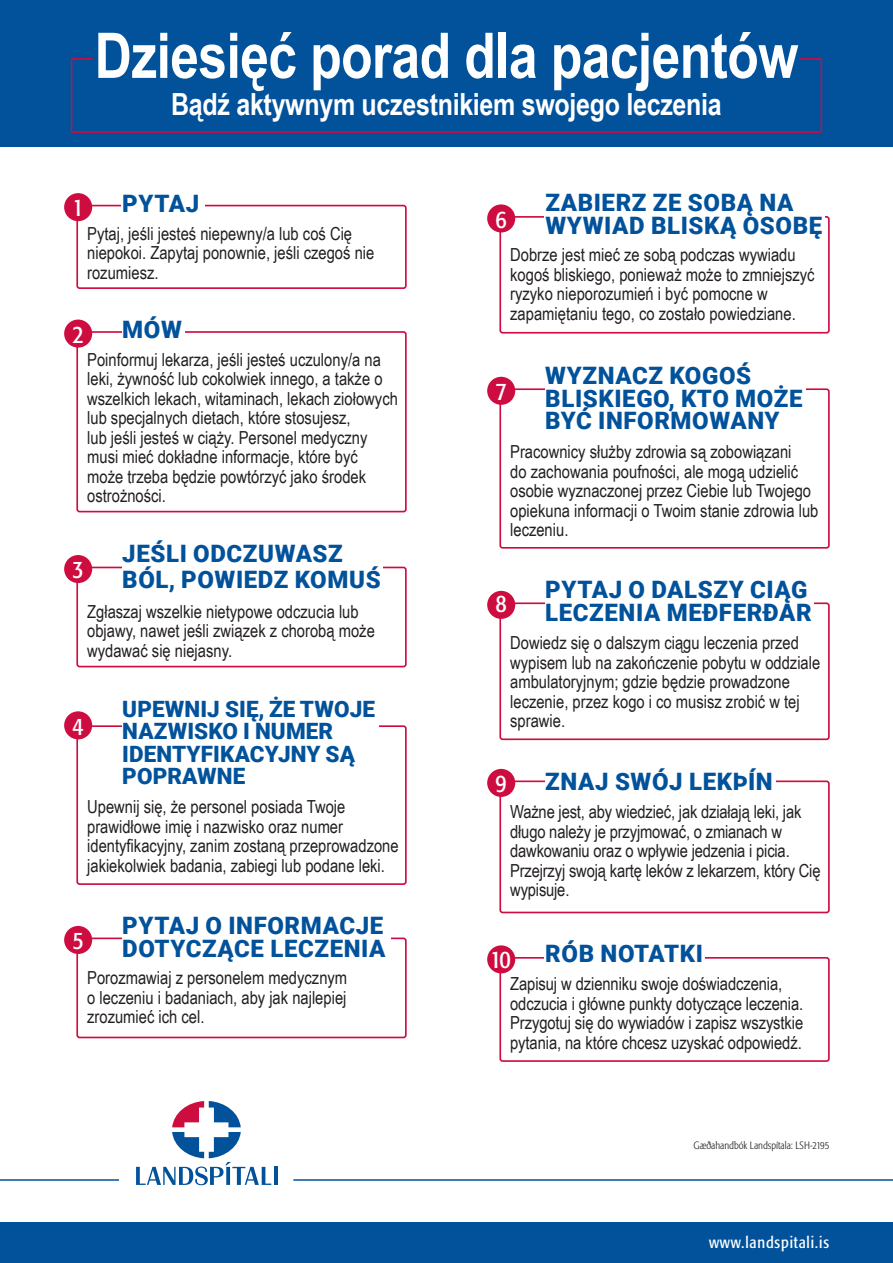
<style>
.page{position:relative;width:893px;height:1263px;background:#fff}
.page>*{position:absolute;margin:0;border:0;box-sizing:border-box;transform-origin:0 0}
.t1{font:700 63px "Arial Narrow";letter-spacing:-.01em;color:#fff}
.t2{font:700 30.45px "Arial Narrow";letter-spacing:-.01em;color:#fff}
.fyrirsögn{font:condensed 24.75px "Formata";color:#fff}
.fyrirsögn_copy_2{font:900 24px/22.5px "Roboto";letter-spacing:.025em;color:#01529b}
.fyrirsögn_copy_2-2{font:900 22.5px/22.5px "Roboto";letter-spacing:.005em;color:#01529b}
.t3{font:18px/19.5px "Arial Narrow";color:#231f20}
.t4{font:condensed 16.2px "Formata";letter-spacing:.05em;color:#fff}
.t5{font:300 condensed 10.5px "Formata";color:#231f20}
</style>
<div class="page">
<div style="left:0;top:0;width:893px;height:146px;background:#01529b"></div>
<div style="left:0;top:1222px;width:893px;height:41px;background:#01529b"></div>
<hr style="left:274px;top:1167px;width:4px;height:18px;background:#01529b">
<svg style="left:136px;top:1101px;width:135px;height:84px"></svg>
<div style="left:71px;top:58px;width:751px;height:75px;border:2px solid #cd0d40"></div>
<div style="left:76px;top:331px;width:331px;height:181px;border:2px solid #cd0d40;border-radius:2px"></div>
<div style="left:64px;top:320px;width:28px;height:28px;background:#cd0d40;border-radius:50%"></div>
<div style="left:499px;top:216px;width:331px;height:118px;border:2px solid #cd0d40;border-radius:2px"></div>
<div style="left:487px;top:204px;width:28px;height:28px;background:#cd0d40;border-radius:50%"></div>
<div style="left:76px;top:205px;width:331px;height:84px;border:2px solid #cd0d40;border-radius:2px"></div>
<div style="left:64px;top:193px;width:28px;height:28px;background:#cd0d40;border-radius:50%"></div>
<div style="left:122px;top:320px;width:63px;height:19px;background:#fff"></div>
<div style="left:76px;top:567px;width:331px;height:100px;border:2px solid #cd0d40;border-radius:2px"></div>
<div style="left:64px;top:555px;width:28px;height:28px;background:#cd0d40;border-radius:50%"></div>
<div style="left:122px;top:544px;width:260px;height:47px;background:#fff"></div>
<div style="left:76px;top:725px;width:331px;height:160px;border:2px solid #cd0d40;border-radius:2px"></div>
<div style="left:64px;top:711px;width:28px;height:28px;background:#cd0d40;border-radius:50%"></div>
<div style="left:122px;top:700px;width:256px;height:84px;background:#fff"></div>
<div style="left:76px;top:937px;width:331px;height:101px;border:2px solid #cd0d40;border-radius:2px"></div>
<div style="left:64px;top:926px;width:28px;height:28px;background:#cd0d40;border-radius:50%"></div>
<div style="left:122px;top:916px;width:268px;height:48px;background:#fff"></div>
<div style="left:545px;top:193px;width:280px;height:47px;background:#fff"></div>
<div style="left:122px;top:194px;width:83px;height:22px;background:#fff"></div>
<div style="left:499px;top:957px;width:331px;height:105px;border:2px solid #cd0d40;border-radius:2px"></div>
<div style="left:487px;top:945px;width:28px;height:28px;background:#cd0d40;border-radius:50%"></div>
<div style="left:545px;top:944px;width:160px;height:19px;background:#fff"></div>
<div style="left:499px;top:388px;width:331px;height:161px;border:2px solid #cd0d40;border-radius:2px"></div>
<div style="left:487px;top:377px;width:28px;height:28px;background:#cd0d40;border-radius:50%"></div>
<div style="left:545px;top:366px;width:260px;height:75px;background:#fff"></div>
<div style="left:499px;top:602px;width:331px;height:138px;border:2px solid #cd0d40;border-radius:2px"></div>
<div style="left:487px;top:591px;width:28px;height:28px;background:#cd0d40;border-radius:50%"></div>
<div style="left:545px;top:580px;width:268px;height:47px;background:#fff"></div>
<div style="left:499px;top:780px;width:331px;height:133px;border:2px solid #cd0d40;border-radius:2px"></div>
<div style="left:487px;top:769px;width:28px;height:28px;background:#cd0d40;border-radius:50%"></div>
<div style="left:545px;top:772px;width:231px;height:22px;background:#fff"></div>
<div style="left:94px;top:27px;width:705px;height:92px;background:#01529b"></div>
<hr style="left:293px;top:1179px;width:600px;height:2px;background:#01529b">
<hr style="left:0;top:1179px;width:119px;height:2px;background:#01529b">
<p class="t1" style="left:95px;top:8px;width:705px">Dziesięć porad dla pacjentów</p>
<p class="t2" style="left:171px;top:81px;width:552px">Bądź aktywnym uczestnikiem swojego leczenia</p>
<p class="fyrirsögn" style="left:72px;top:193px;width:13px">1</p>
<p class="fyrirsögn_copy_2" style="left:122px;top:191px;width:78px">PYTAJ</p>
<p class="t3" style="left:87px;top:223px;width:289px">Pytaj, jeśli jesteś niepewny/a lub coś Cię niepokoi. Zapytaj ponownie, jeśli czegoś nie rozumiesz.</p>
<p class="fyrirsögn" style="left:72px;top:320px;width:13px">2</p>
<p class="fyrirsögn_copy_2" style="left:122px;top:317px;width:61px">MÓW</p>
<p class="t3" style="left:87px;top:349px;width:312px">Poinformuj lekarza, jeśli jesteś uczulony/a na leki, żywność lub cokolwiek innego, a także o wszelkich lekach, witaminach, lekach ziołowych lub specjalnych dietach, które stosujesz,<br>lub jeśli jesteś w ciąży. Personel medyczny musi mieć dokładne informacje, które być może trzeba będzie powtórzyć jako środek ostrożności.</p>
<p class="fyrirsögn" style="left:72px;top:555px;width:13px">3</p>
<p class="fyrirsögn_copy_2" style="left:122px;top:539px;width:260px;line-height:26.4px">JEŚLI ODCZUWASZ<br>BÓL, POWIEDZ KOMUŚ</p>
<p class="t3" style="left:87px;top:601px;width:289px">Zgłaszaj wszelkie nietypowe odczucia lub objawy, nawet jeśli związek z chorobą może wydawać się niejasny.</p>
<p class="fyrirsögn" style="left:72px;top:711px;width:13px">4</p>
<p class="fyrirsögn_copy_2-2" style="left:122px;top:697px;width:254px">UPEWNIJ SIĘ, ŻE TWOJE<br>NAZWISKO I NUMER<br>IDENTYFIKACYJNY SĄ<br>POPRAWNE</p>
<p class="t3" style="left:87px;top:796px;width:313px">Upewnij się, że personel posiada Twoje prawidłowe imię i nazwisko oraz numer identyfikacyjny, zanim zostaną przeprowadzone jakiekolwiek badania, zabiegi lub podane leki.</p>
<p class="fyrirsögn" style="left:72px;top:926px;width:13px">5</p>
<p class="fyrirsögn_copy_2" style="left:122px;top:913px;width:265px">PYTAJ O INFORMACJE<br>DOTYCZĄCE LECZENIA</p>
<p class="t3" style="left:87px;top:967px;width:262px;text-align:justify">Porozmawiaj z personelem medycznym o leczeniu i badaniach, aby jak najlepiej zrozumieć ich cel.</p>
<p class="fyrirsögn" style="left:495px;top:204px;width:13px">6</p>
<p class="fyrirsögn_copy_2" style="left:545px;top:190px;width:278px">ZABIERZ ZE SOBĄ NA<br>WYWIAD BLISKĄ OSOBĘ</p>
<p class="t3" style="left:510px;top:245px;width:306px">Dobrze jest mieć ze sobą podczas wywiadu kogoś bliskiego, ponieważ może to zmniejszyć ryzyko nieporozumień i być pomocne w zapamiętaniu tego, co zostało powiedziane.</p>
<p class="fyrirsögn" style="left:495px;top:377px;width:13px">7</p>
<p class="fyrirsögn_copy_2" style="left:545px;top:364px;width:259px">WYZNACZ KOGOŚ<br>BLISKIEGO, KTO MOŻE<br>BYĆ INFORMOWANY</p>
<p class="t3" style="left:510px;top:441px;width:310px">Pracownicy służby zdrowia są zobowiązani<br>do zachowania poufności, ale mogą udzielić osobie wyznaczonej przez Ciebie lub Twojego opiekuna informacji o Twoim stanie zdrowia lub leczeniu.</p>
<p class="fyrirsögn" style="left:495px;top:589px;width:13px">8</p>
<p class="fyrirsögn_copy_2" style="left:545px;top:578px;width:268px">PYTAJ O DALSZY CIĄG<br>LECZENIA MEÐFERÐAR</p>
<p class="t3" style="left:510px;top:632px;width:312px">Dowiedz się o dalszym ciągu leczenia przed wypisem lub na zakończenie pobytu w oddziale ambulatoryjnym; gdzie będzie prowadzone leczenie, przez kogo i co musisz zrobić w tej sprawie.</p>
<p class="fyrirsögn" style="left:495px;top:769px;width:13px">9</p>
<p class="fyrirsögn_copy_2" style="left:545px;top:769px;width:229px">ZNAJ SWÓJ LEKÞÍN</p>
<p class="t3" style="left:510px;top:801px;width:312px">Ważne jest, aby wiedzieć, jak działają leki, jak długo należy je przyjmować, o zmianach w dawkowaniu oraz o wpływie jedzenia i picia.<br>Przejrzyj swoją kartę leków z lekarzem, który Cię wypisuje.</p>
<p class="fyrirsögn" style="left:490px;top:944px;width:22px">10</p>
<p class="fyrirsögn_copy_2" style="left:545px;top:942px;width:159px">RÓB NOTATKI</p>
<p class="t3" style="left:510px;top:974px;width:295px">Zapisuj w dzienniku swoje doświadczenia, odczucia i główne punkty dotyczące leczenia.<br>Przygotuj się do wywiadów i zapisz wszystkie pytania, na które chcesz uzyskać odpowiedź.</p>
<p class="t5" style="left:693px;top:1139px;width:137px">Gæðahandbók Landspítala: LSH-2195</p>
<p class="t4" style="left:709px;top:1232px;width:122px">www.landspitali.is</p>
</div>
